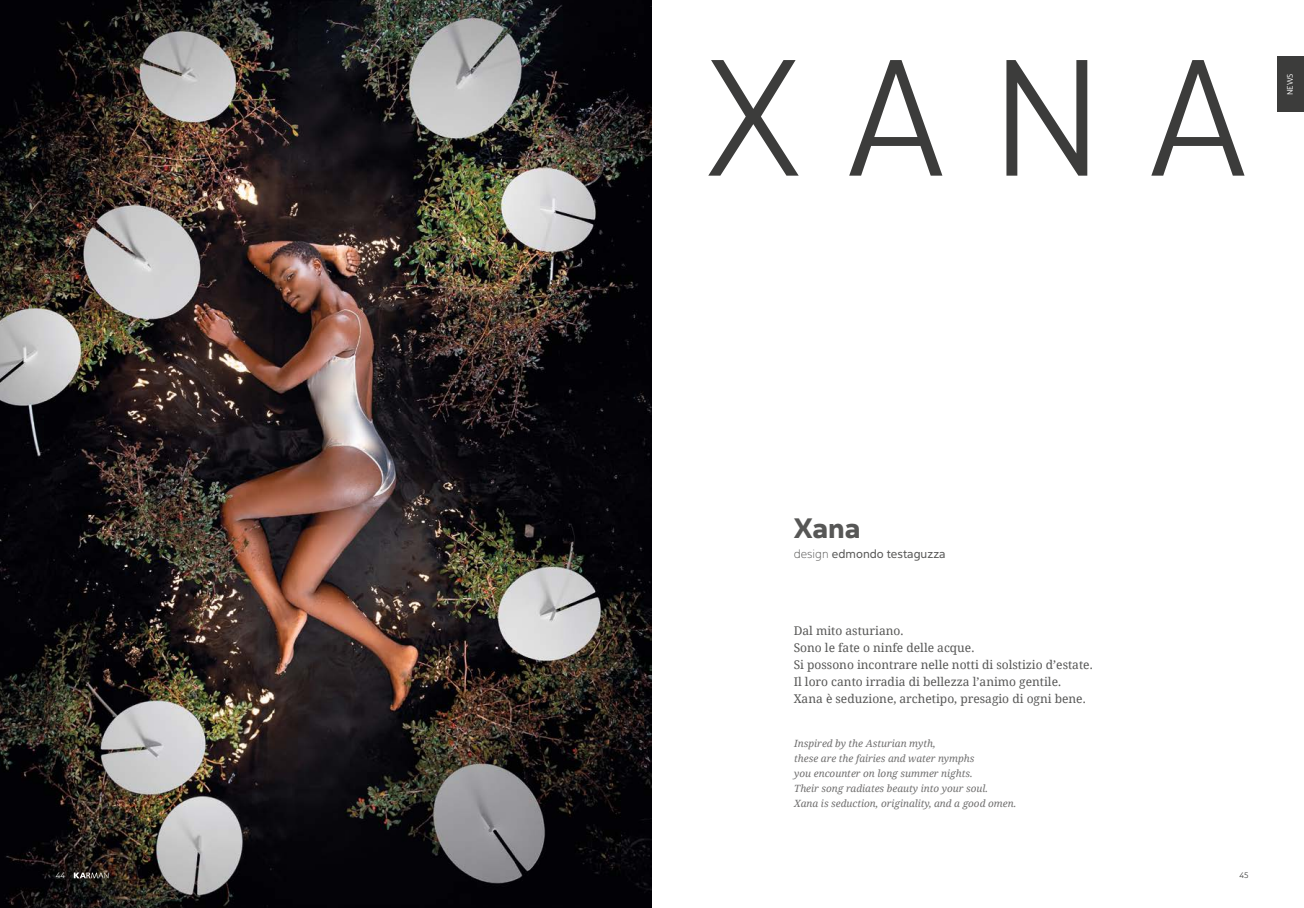
<style>
.page{position:relative;width:1304px;height:908px;background:#fff}
.page>*{position:absolute;margin:0;border:0;box-sizing:border-box;transform-origin:0 0}
.t1{font:165px "Yorkten Nor Lig";color:#3c3c3b}
.t2{font:28px "Yorkten Nor Bol";color:#575756}
.t3{font:12px/17px "Noto Serif";color:#575756}
.t4{font:12px "Yorkten Nor Reg";color:#575756}
.t5{font:italic 10px/15px "Noto Serif";color:#706f6f}
.t6{font:8px "Yorkten Nor Boo";color:#fff}
.t7{font:8px "Yorkten Nor Lig";color:#3c3c3b}
.t8{font:8px "Yorkten Nor Lig";color:#fff}
.s1{font-family:"Yorkten Nor Thi"}
</style>
<div class="page">
<div style="left:1277px;top:57px;width:27px;height:55px;background:#3c3c3b"></div>
<img style="left:0;top:0;width:652px;height:907px">
<svg style="left:74px;top:872px;width:35px;height:5px"></svg>
<p class="t8" style="left:56px;top:870px;width:11px">44</p>
<h1 class="t1" style="left:705px;top:16px;width:546px">XANA</h1>
<p class="t6" style="left:1285px;top:95px;width:23px;rotate:-90deg">NEWS</p>
<h2 class="t2" style="left:794px;top:509px;width:68px">Xana</h2>
<p class="t4" style="left:794px;top:546px;width:153px"><span class="s1">design</span> edmondo testaguzza</p>
<p class="t3" style="left:794px;top:621px;width:300px">Dal mito asturiano.<br>Sono le fate o ninfe delle acque.<br>Si possono incontrare nelle notti di solstizio d’estate.<br>Il loro canto irradia di bellezza l’animo gentile.<br>Xana è seduzione, archetipo, presagio di ogni bene.</p>
<p class="t5" style="left:794px;top:735px;width:224px">Inspired by the Asturian myth,<br>these are the fairies and water nymphs<br>you encounter on long summer nights.<br>Their song radiates beauty into your soul.<br>Xana is seduction, originality, and a good omen.</p>
<p class="t7" style="left:1240px;top:870px;width:10px">45</p>
</div>
